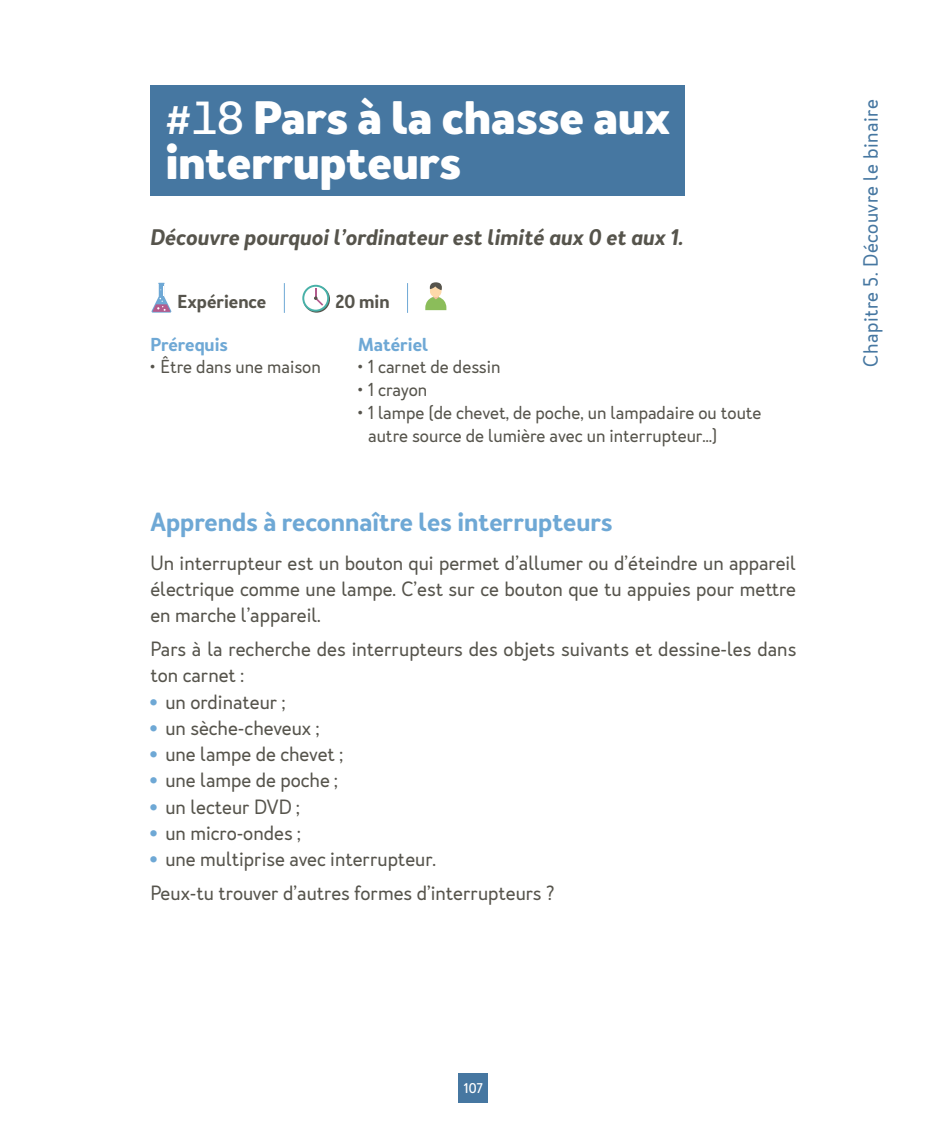
<style>
.page{position:relative;width:946px;height:1143px;background:#fff}
.page>*{position:absolute;margin:0;border:0;box-sizing:border-box;transform-origin:0 0}
.t1{font:700 43.75px/45.5px "Merlo Neue";color:#fff}
.t2{font:600 24.5px "Merlo Neue";color:#6ea8d5}
.t3{font:italic 600 21px "Merlo Neue";color:#56544c}
.t4{font:19.25px/26.2px "Merlo Neue";color:#56544c}
.t5{font:19.25px "Merlo Neue";letter-spacing:.025em;color:#4677a1}
.t6{font:17.5px/22.8px "Merlo Neue";color:#56544c}
.t7{font:600 17.5px "Merlo Neue";color:#6ea8d5}
.t8{font:600 17.5px "Merlo Neue";color:#56544c}
.t9{font:500 13.12px "Merlo Neue";color:#fff}
.s1{font-family:"Bw Glenn Slab";font-weight:500}
.s2{font-weight:900;color:#6ea8d5}
</style>
<div class="page">
<div style="left:458px;top:1072px;width:30px;height:30px;background:#4677a1"></div>
<div style="left:150px;top:85px;width:535px;height:110px;background:#4677a1"></div>
<svg style="left:151px;top:283px;width:21px;height:29px"></svg>
<hr style="left:284px;top:283px;width:1px;height:30px;background:#6ea8d5">
<svg style="left:303px;top:286px;width:27px;height:26px"></svg>
<svg style="left:302px;top:285px;width:27px;height:26px"></svg>
<div style="left:304px;top:287px;width:23px;height:22px;background:#fff;border-radius:50%"></div>
<svg style="left:314px;top:288px;width:9px;height:17px"></svg>
<hr style="left:407px;top:283px;width:1px;height:30px;background:#6ea8d5">
<svg style="left:425px;top:282px;width:21px;height:28px"></svg>
<h1 class="t1" style="left:165px;top:97px;width:506px"><span class="s1">#18</span> Pars à la chasse aux interrupteurs</h1>
<p class="t3" style="left:150px;top:223px;width:534px">Découvre pourquoi l’ordinateur est limité aux 0 et aux 1.</p>
<p class="t8" style="left:177px;top:289px;width:90px">Expérience</p>
<p class="t8" style="left:335px;top:289px;width:56px">20 min</p>
<p class="t7" style="left:150px;top:332px;width:79px">Prérequis</p>
<p class="t6" style="left:150px;top:356px;width:172px">• Être dans une maison</p>
<p class="t7" style="left:358px;top:332px;width:71px">Matériel</p>
<p class="t6" style="left:358px;top:356px;width:144px">• 1 carnet de dessin</p>
<p class="t6" style="left:358px;top:378px;width:71px">• 1 crayon</p>
<p class="t6" style="left:368px;top:401px;width:395px;text-indent:-10px">• 1 lampe (de chevet, de poche, un lampadaire ou toute autre source de lumière avec un interrupteur…)</p>
<p class="t2" style="left:150px;top:505px;width:463px">Apprends à reconnaître les interrupteurs</p>
<p class="t4" style="left:150px;top:549px;width:646px;text-align:justify">Un interrupteur est un bouton qui permet d’allumer ou d’éteindre un appareil électrique comme une lampe. C’est sur ce bouton que tu appuies pour mettre en marche l’appareil.</p>
<p class="t4" style="left:150px;top:636px;width:647px">Pars à la recherche des interrupteurs des objets suivants et dessine-les dans ton carnet :</p>
<p class="t4" style="left:150px;top:688px;width:136px"><span class="s2">•</span> un ordinateur ;</p>
<p class="t4" style="left:150px;top:714px;width:170px"><span class="s2">•</span> un sèche-cheveux ;</p>
<p class="t4" style="left:150px;top:741px;width:194px"><span class="s2">•</span> une lampe de chevet ;</p>
<p class="t4" style="left:150px;top:767px;width:189px"><span class="s2">•</span> une lampe de poche ;</p>
<p class="t4" style="left:150px;top:793px;width:151px"><span class="s2">•</span> un lecteur DVD ;</p>
<p class="t4" style="left:150px;top:819px;width:152px"><span class="s2">•</span> un micro-ondes ;</p>
<p class="t4" style="left:150px;top:842px;width:405px;line-height:33.6px"><span class="s2">•</span> une multiprise avec interrupteur.<br>Peux-tu trouver d’autres formes d’interrupteurs ?</p>
<p class="t5" style="left:858px;top:366px;width:268px;rotate:-90deg">Chapitre 5. Découvre le binaire</p>
<p class="t9" style="left:463px;top:1078px;width:20px">107</p>
</div>
